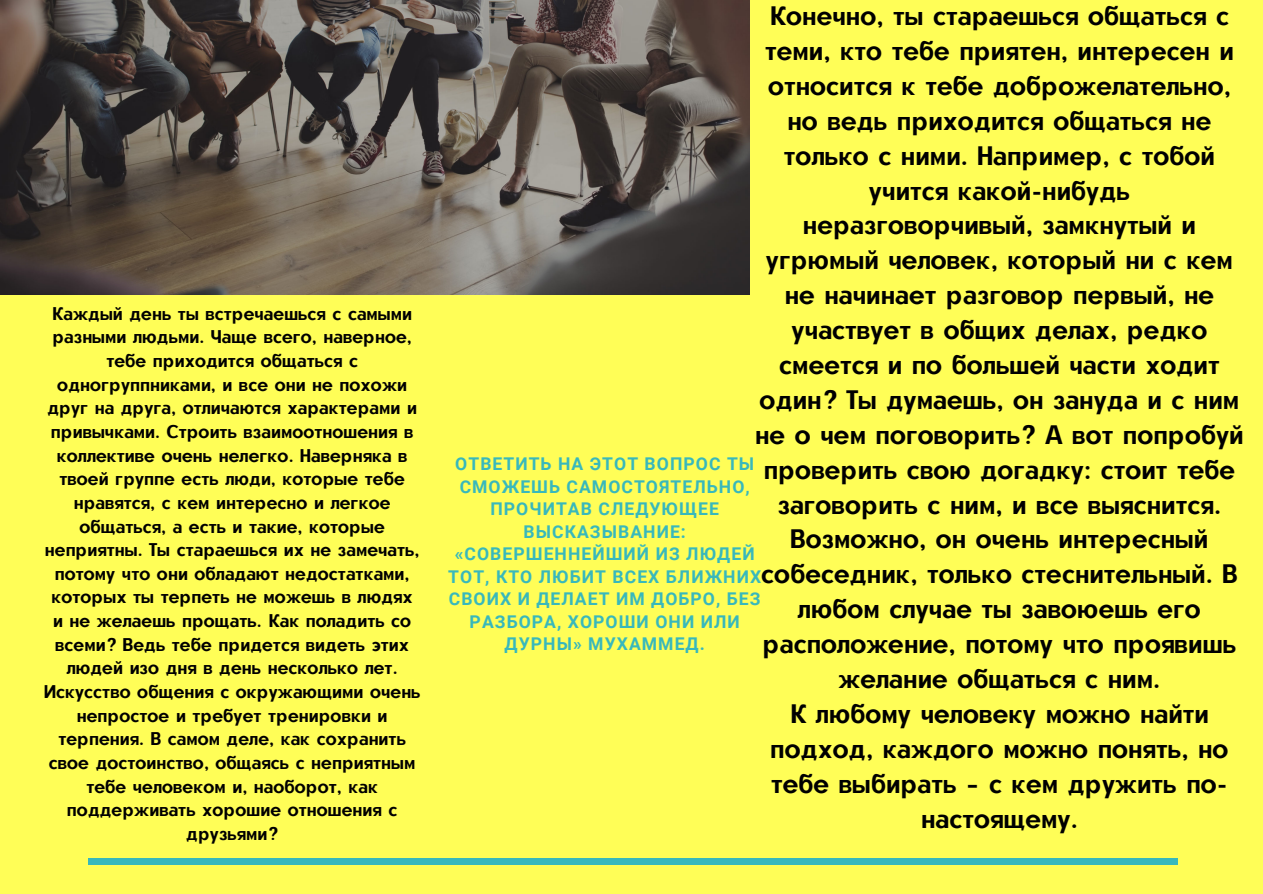
<style>
.page{position:relative;width:1263px;height:894px;background:#fff}
.page>*{position:absolute;margin:0;border:0;box-sizing:border-box;transform-origin:0 0}
.t1{font:25.95px/34.8px "CAT Neuzeit";color:#000;text-align:center}
.t2{font:18px/23.5px "CAT Neuzeit";color:#000;text-align:center}
.t3{font:700 17.55px/22.5px "Roboto";letter-spacing:.06em;color:#38b8bc;text-align:center}
</style>
<div class="page">
<div style="left:0;top:0;width:1263px;height:893px;background:#fffe57"></div>
<div style="left:88px;top:858px;width:1090px;height:7px;background:#38b8bc"></div>
<img style="left:0;top:0;width:749px;height:295px">
<p class="t2" style="left:44px;top:301px;width:378px">Каждый день ты встречаешься с самыми разными людьми. Чаще всего, наверное, тебе приходится общаться с одногруппниками, и все они не похожи друг на друга, отличаются характерами и привычками. Строить взаимоотношения в коллективе очень нелегко. Наверняка в твоей группе есть люди, которые тебе нравятся, с кем интересно и легкое общаться, а есть и такие, которые неприятны. Ты стараешься их не замечать, потому что они обладают недостатками, которых ты терпеть не можешь в людях<br>и не желаешь прощать. Как поладить со всеми? Ведь тебе придется видеть этих людей изо дня в день несколько лет.<br>Искусство общения с окружающими очень непростое и требует тренировки и терпения. В самом деле, как сохранить свое достоинство, общаясь с неприятным тебе человеком и, наоборот, как поддерживать хорошие отношения с друзьями?</p>
<p class="t1" style="left:755px;top:-2px;width:490px">Конечно, ты стараешься общаться с теми, кто тебе приятен, интересен и относится к тебе доброжелательно, но ведь приходится общаться не только с ними. Например, с тобой учится какой-нибудь неразговорчивый, замкнутый и угрюмый человек, который ни с кем не начинает разговор первый, не участвует в общих делах, редко смеется и по большей части ходит один? Ты думаешь, он зануда и с ним не о чем поговорить? А вот попробуй проверить свою догадку: стоит тебе заговорить с ним, и все выяснится.<br>Возможно, он очень интересный собеседник, только стеснительный. В любом случае ты завоюешь его расположение, потому что проявишь желание общаться с ним.</p>
<p class="t1" style="left:770px;top:695px;width:460px">К любому человеку можно найти подход, каждого можно понять, но тебе выбирать – с кем дружить по&shy;настоящему.</p>
<p class="t3" style="left:448px;top:453px;width:314px">ОТВЕТИТЬ НА ЭТОТ ВОПРОС ТЫ<br>СМОЖЕШЬ САМОСТОЯТЕЛЬНО,<br>ПРОЧИТАВ СЛЕДУЮЩЕЕ<br>ВЫСКАЗЫВАНИЕ: «СОВЕРШЕННЕЙШИЙ ИЗ ЛЮДЕЙ<br>ТОТ, КТО ЛЮБИТ ВСЕХ БЛИЖНИХ<br>СВОИХ И ДЕЛАЕТ ИМ ДОБРО, БЕЗ<br>РАЗБОРА, ХОРОШИ ОНИ ИЛИ<br>ДУРНЫ» МУХАММЕД.</p>
</div>
